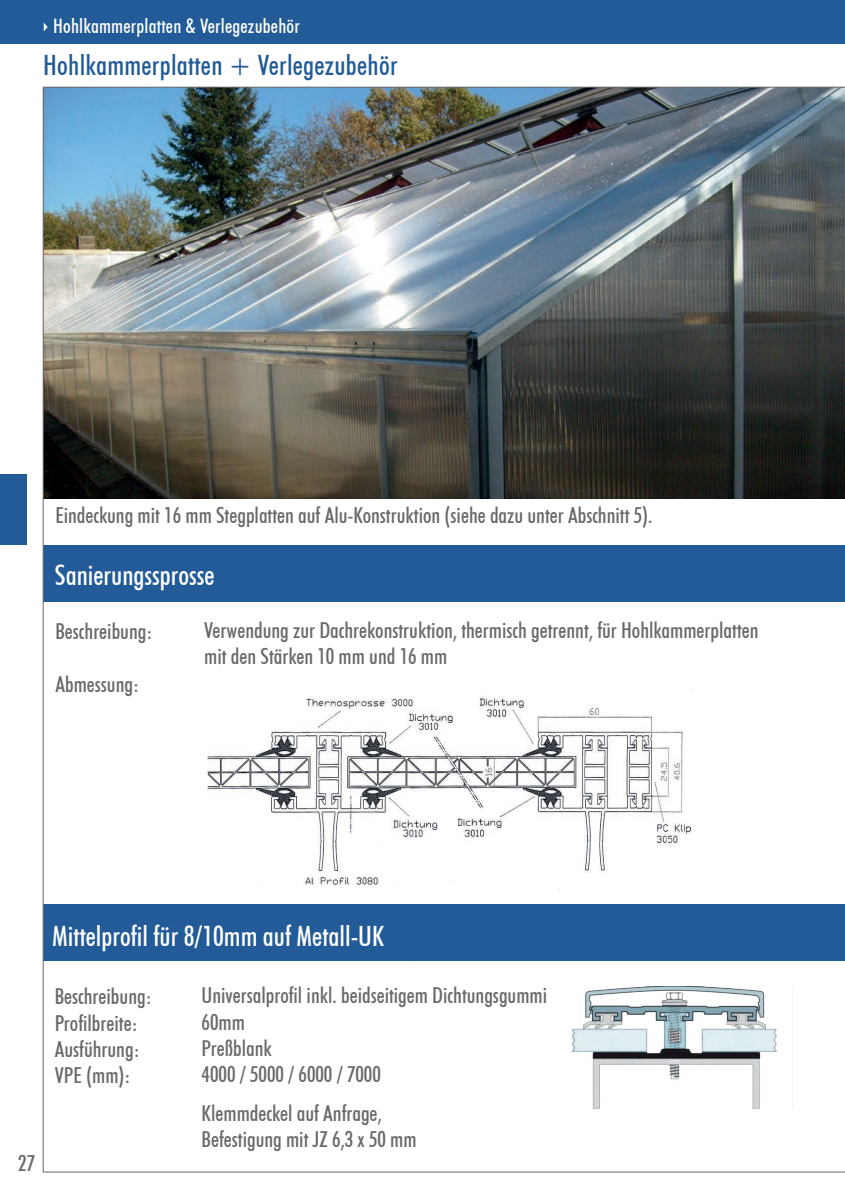
<style>
.page{position:relative;width:845px;height:1202px;background:#fff}
.page>*{position:absolute;margin:0;border:0;box-sizing:border-box;transform-origin:0 0}
.t1{font:500 condensed 28px "Futura BT";color:#fff}
.t2{font:500 condensed 28px "Futura BT";letter-spacing:.01em;color:#225b97}
.t3{font:500 condensed 22px/26.4px "Futura BT";color:#67696a}
.t4{font:500 condensed 20px "Futura BT";letter-spacing:.01em;color:#fff}
</style>
<div class="page">
<div style="left:0;top:474px;width:26px;height:71px;background:#225b97"></div>
<div style="left:0;top:0;width:845px;height:44px;background:#225b97"></div>
<svg style="left:44px;top:23px;width:4px;height:8px"></svg>
<img style="left:43px;top:87px;width:802px;height:1085px">
<p class="t4" style="left:53px;top:14px;width:248px">Hohlkammerplatten &amp; Verlegezubehör</p>
<p class="t2" style="left:43px;top:48px;width:356px">Hohlkammerplatten + Verlegezubehör</p>
<p class="t3" style="left:55px;top:501px;width:599px">Eindeckung mit 16 mm Stegplatten auf Alu-Konstruktion (siehe dazu unter Abschnitt 5).</p>
<p class="t1" style="left:55px;top:558px;width:161px">Sanierungssprosse</p>
<p class="t3" style="left:204px;top:617px;width:556px">Verwendung zur Dachrekonstruktion, thermisch getrennt, für Hohlkammerplatten mit den Stärken 10 mm und 16 mm</p>
<p class="t3" style="left:55px;top:618px;width:98px">Beschreibung:</p>
<p class="t3" style="left:55px;top:671px;width:85px">Abmessung:</p>
<p class="t3" style="left:18px;top:1150px;width:19px">27</p>
<p class="t1" style="left:52px;top:919px;width:333px">Mittelprofil für 8/10mm auf Metall-UK</p>
<p class="t3" style="left:202px;top:982px;width:347px">Universalprofil inkl. beidseitigem Dichtungsgummi<br>60mm<br>Preßblank<br>4000 / 5000 / 6000 / 7000</p>
<p class="t3" style="left:202px;top:1100px;width:216px">Klemmdeckel auf Anfrage,<br>Befestigung mit JZ 6,3 x 50 mm</p>
<p class="t3" style="left:55px;top:983px;width:98px">Beschreibung:<br>Profilbreite:<br>Ausführung:<br>VPE (mm):</p>
</div>
